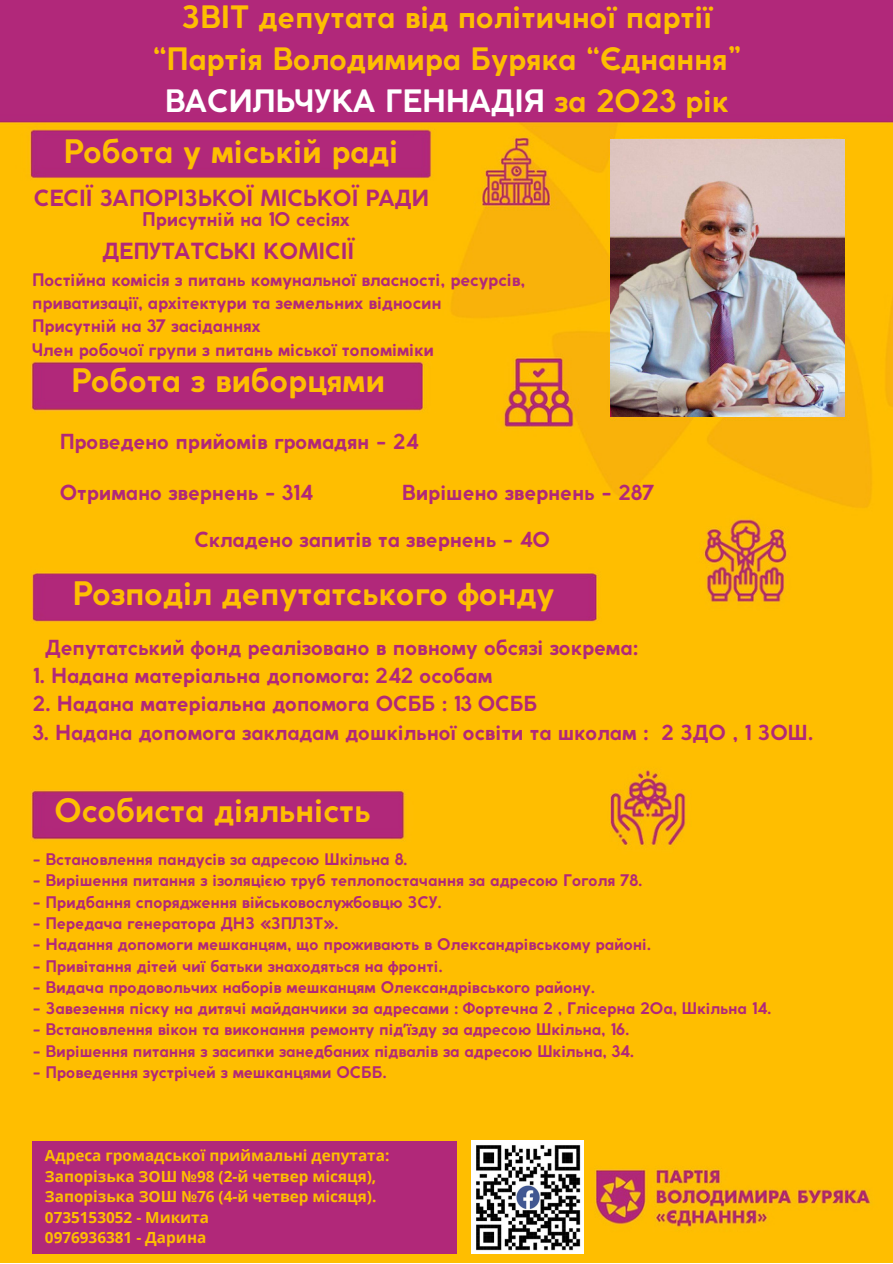
<style>
.page{position:relative;width:893px;height:1264px;background:#fff}
.page>*{position:absolute;margin:0;border:0;box-sizing:border-box;transform-origin:0 0}
.t1{font:700 31.95px "Coco Gothic";color:#febe01}
.t2{font:700 30.45px "Coco Gothic";color:#febe01}
.t3{font:700 30.45px "Coco Gothic";color:#fff}
.t4{font:700 22.05px "Coco Gothic";color:#b12879}
.t5{font:700 20.55px "Coco Gothic";color:#b12879}
.t6{font:700 18.75px "Coco Gothic";color:#b12879}
.t7{font:700 17.1px/23.2px "Coco Gothic";color:#b12879}
.t8{font:700 15.75px "Coco Gothic";color:#b12879}
.t9{font:700 15.3px "Open Sans";color:#febe01}
.s1{color:#febe01}
.s2{font-family:"Noto Sans"}
</style>
<div class="page">
<img style="left:0;top:0;width:892px;height:1262px">
<img style="left:610px;top:139px;width:234px;height:278px">
<img style="left:471px;top:1140px;width:113px;height:113px">
<div style="left:32px;top:1140px;width:425px;height:113px;background:#b12879"></div>
<p class="t2" style="left:181px;top:6px;width:532px">ЗВІТ депутата від політичної партії</p>
<p class="t2" style="left:152px;top:47px;width:590px">“Партія Володимира Буряка “Єднання”</p>
<p class="t3" style="left:165px;top:89px;width:565px">ВАСИЛЬЧУКА ГЕННАДІЯ <span class="s1">за 2023 рік</span></p>
<p class="t1" style="left:63px;top:139px;width:336px">Робота у міській раді</p>
<p class="t4" style="left:34px;top:189px;width:396px">СЕСІЇ ЗАПОРІЗЬКОЇ МІСЬКОЇ РАДИ</p>
<p class="t6" style="left:142px;top:212px;width:209px">Присутній на 10 сесіях</p>
<p class="t4" style="left:102px;top:242px;width:253px">ДЕПУТАТСЬКІ КОМІСІЇ</p>
<p class="t7" style="left:32px;top:269px;width:494px">Постійна комісія з питань комунальної власності, ресурсів, приватизації, архітектури та земельних відносин</p>
<p class="t7" style="left:32px;top:316px;width:230px">Присутній на 37 засіданнях</p>
<p class="t7" style="left:32px;top:339px;width:403px">Член робочої групи з питань міської топоміміки</p>
<p class="t1" style="left:71px;top:368px;width:315px">Робота з виборцями</p>
<p class="t5" style="left:60px;top:433px;width:360px">Проведено прийомів громадян - 24</p>
<p class="t5" style="left:60px;top:484px;width:254px">Отримано звернень - 314</p>
<p class="t5" style="left:402px;top:484px;width:253px">Вирішено звернень - 287</p>
<p class="t5" style="left:194px;top:531px;width:357px">Складено запитів та звернень - 40</p>
<p class="t1" style="left:72px;top:581px;width:483px">Розподіл депутатського фонду</p>
<p class="t5" style="left:45px;top:640px;width:594px">Депутатський фонд реалізовано в повному обсязі зокрема:</p>
<p class="t5" style="left:32px;top:668px;width:461px">1. Надана матеріальна допомога: 242 особам</p>
<p class="t5" style="left:32px;top:696px;width:506px">2. Надана матеріальна допомога ОСББ : 13 ОСББ</p>
<p class="t5" style="left:32px;top:724px;width:782px">3. Надана допомога закладам дошкільної освіти та школам : 2 ЗДО , 1 ЗОШ.</p>
<p class="t1" style="left:54px;top:798px;width:317px">Особиста діяльність</p>
<p class="t8" style="left:32px;top:853px;width:376px">- Встановлення пандусів за адресою Шкільна 8.</p>
<p class="t8" style="left:32px;top:874px;width:611px">- Вирішення питання з ізоляцією труб теплопостачання за адресою Гоголя 78.</p>
<p class="t8" style="left:32px;top:896px;width:410px">- Придбання спорядження військовослужбовцю ЗСУ.</p>
<p class="t8" style="left:32px;top:917px;width:307px">- Передача генератора ДНЗ «ЗПЛЗТ».</p>
<p class="t8" style="left:32px;top:938px;width:620px">- Надання допомоги мешканцям, що проживають в Олександрівському районі.</p>
<p class="t8" style="left:32px;top:959px;width:411px">- Привітання дітей чиї батьки знаходяться на фронті.</p>
<p class="t8" style="left:32px;top:981px;width:564px">- Видача продовольчих наборів мешканцям Олександрівського району.</p>
<p class="t8" style="left:32px;top:1002px;width:740px">- Завезення піску на дитячі майданчики за адресами : Фортечна 2 , Глісерна 20а, Шкільна 14.</p>
<p class="t8" style="left:32px;top:1023px;width:598px">- Встановлення вікон та виконання ремонту під<span class="s2">ʼ</span>їзду за адресою Шкільна, 16.</p>
<p class="t8" style="left:32px;top:1044px;width:603px">- Вирішення питання з засипки занедбаних підвалів за адресою Шкільна, 34.</p>
<p class="t8" style="left:32px;top:1066px;width:355px">- Проведення зустрічей з мешканцями ОСББ.</p>
<p class="t9" style="left:45px;top:1145px;width:346px">Адреса громадської приймальні депутата:</p>
<p class="t9" style="left:45px;top:1165px;width:333px">Запорізька ЗОШ №98 (2-й четвер місяця),</p>
<p class="t9" style="left:45px;top:1185px;width:333px">Запорізька ЗОШ №76 (4-й четвер місяця).</p>
<p class="t9" style="left:45px;top:1206px;width:166px">0735153052 - Микита</p>
<p class="t9" style="left:45px;top:1226px;width:163px">0976936381 - Дарина</p>
</div>
